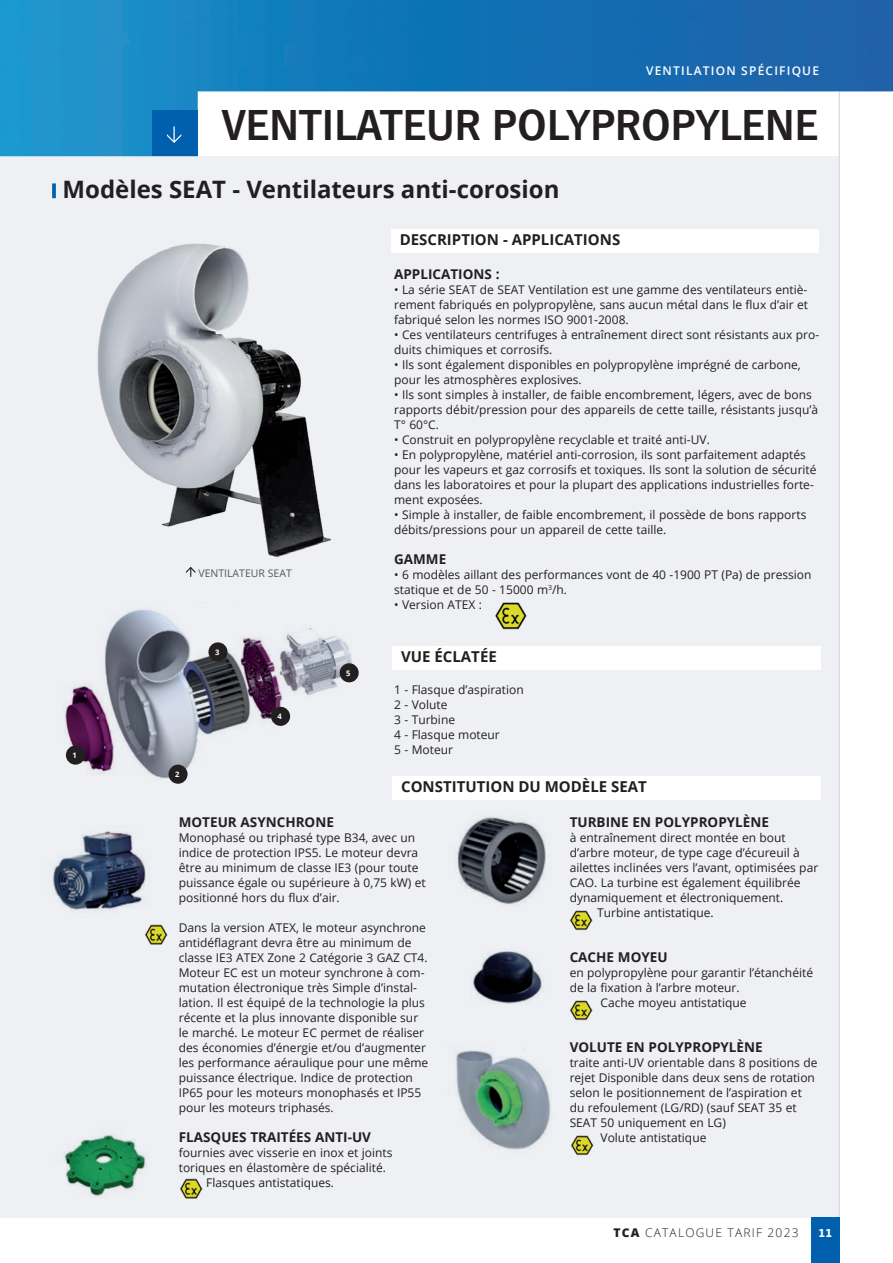
<style>
.page{position:relative;width:893px;height:1263px;background:#fff}
.page>*{position:absolute;margin:0;border:0;box-sizing:border-box;transform-origin:0 0}
.t1{font:700 45px "TV Nord EF";color:#231f20}
.t2{font:700 24px "Open Sans";color:#231f20}
.t3{font:700 15px "Open Sans";color:#231f20}
.t4{font:700 13.5px "Open Sans";color:#231f20}
.t5{font:12px/15px "Open Sans";color:#231f20}
.t6{font:300 12px "Open Sans";letter-spacing:.1em;color:#231f20}
.t7{font:600 12px "Open Sans";letter-spacing:.1em;color:#fff}
.t8{font:900 12px "TV Nord EF";color:#fff}
.t9{font:10.5px "Open Sans";color:#57585a}
.t10{font:700 7.5px "Open Sans";color:#fff}
.s1{font-weight:800}
</style>
<div class="page">
<div style="left:0;top:157px;width:839px;height:1061px;background:#eef0f4"></div>
<hr style="left:839px;top:0;width:1px;height:1263px;background:#d1d2d4">
<div style="left:811px;top:1218px;width:29px;height:45px;background:#0160ae"></div>
<img style="left:0;top:0;width:893px;height:156px">
<div style="left:152px;top:111px;width:46px;height:45px;background:#0160ae"></div>
<svg style="left:167px;top:126px;width:14px;height:17px"></svg>
<svg style="left:52px;top:183px;width:4px;height:15px"></svg>
<div style="left:391px;top:229px;width:428px;height:23px;background:#fff"></div>
<div style="left:393px;top:646px;width:428px;height:24px;background:#fff"></div>
<svg style="left:185px;top:570px;width:11px;height:6px"></svg>
<img style="left:97px;top:243px;width:235px;height:327px">
<img style="left:495px;top:602px;width:32px;height:28px">
<img style="left:65px;top:609px;width:289px;height:175px">
<div style="left:66px;top:745px;width:19px;height:20px;background:#231f20;border-radius:50%"></div>
<div style="left:168px;top:765px;width:20px;height:19px;background:#231f20;border-radius:50%"></div>
<div style="left:208px;top:642px;width:20px;height:19px;background:#231f20;border-radius:50%"></div>
<div style="left:271px;top:707px;width:19px;height:19px;background:#231f20;border-radius:50%"></div>
<div style="left:340px;top:663px;width:19px;height:19px;background:#231f20;border-radius:50%"></div>
<div style="left:393px;top:776px;width:428px;height:23px;background:#fff"></div>
<img style="left:472px;top:951px;width:70px;height:53px">
<img style="left:456px;top:1049px;width:95px;height:101px">
<img style="left:52px;top:831px;width:94px;height:80px">
<img style="left:64px;top:1134px;width:83px;height:63px">
<img style="left:457px;top:816px;width:89px;height:89px">
<img style="left:145px;top:924px;width:23px;height:21px">
<img style="left:180px;top:1178px;width:23px;height:21px">
<img style="left:570px;top:910px;width:23px;height:21px">
<img style="left:570px;top:1000px;width:23px;height:21px">
<img style="left:571px;top:1135px;width:23px;height:21px">
<p class="t7" style="left:646px;top:62px;width:175px">VENTILATION SPÉCIFIQUE</p>
<h1 class="t1" style="left:222px;top:100px;width:598px">VENTILATEUR POLYPROPYLENE</h1>
<h2 class="t2" style="left:63px;top:173px;width:498px">Modèles SEAT - Ventilateurs anti-corosion</h2>
<p class="t10" style="left:72px;top:750px;width:6px">1</p>
<p class="t9" style="left:198px;top:566px;width:95px">VENTILATEUR SEAT</p>
<p class="t10" style="left:215px;top:647px;width:6px">3</p>
<p class="t10" style="left:175px;top:769px;width:6px">2</p>
<p class="t10" style="left:278px;top:711px;width:6px">4</p>
<p class="t10" style="left:346px;top:668px;width:6px">5</p>
<p class="t3" style="left:400px;top:229px;width:222px">DESCRIPTION - APPLICATIONS</p>
<p class="t4" style="left:394px;top:265px;width:107px">APPLICATIONS :</p>
<p class="t5" style="left:394px;top:282px;width:415px;text-align:justify">• La série SEAT de SEAT Ventilation est une gamme des ventilateurs entiè&shy;rement fabriqués en polypropylène, sans aucun métal dans le flux d’air et fabriqué selon les normes ISO 9001-2008.</p>
<p class="t5" style="left:394px;top:327px;width:427px">• Ces ventilateurs centrifuges à entraînement direct sont résistants aux pro&shy;duits chimiques et corrosifs.</p>
<p class="t5" style="left:394px;top:357px;width:408px">• Ils sont également disponibles en polypropylène imprégné de carbone, pour les atmosphères explosives.</p>
<p class="t5" style="left:394px;top:387px;width:425px">• Ils sont simples à installer, de faible encombrement, légers, avec de bons rapports débit/pression pour des appareils de cette taille, résistants jusqu’à<br>T° 60°C.</p>
<p class="t5" style="left:394px;top:432px;width:317px">• Construit en polypropylène recyclable et traité anti-UV.</p>
<p class="t5" style="left:394px;top:447px;width:424px">• En polypropylène, matériel anti-corrosion, ils sont parfaitement adaptés pour les vapeurs et gaz corrosifs et toxiques. Ils sont la solution de sécurité dans les laboratoires et pour la plupart des applications industrielles forte&shy;ment exposées.</p>
<p class="t5" style="left:394px;top:507px;width:414px">• Simple à installer, de faible encombrement, il possède de bons rapports débits/pressions pour un appareil de cette taille.</p>
<p class="t4" style="left:394px;top:550px;width:54px">GAMME</p>
<p class="t5" style="left:394px;top:567px;width:419px">• 6 modèles aillant des performances vont de 40 -1900 PT (Pa) de pression statique et de 50 - 15000 m<sup>3</sup>/h.</p>
<p class="t5" style="left:394px;top:597px;width:89px">• Version ATEX :</p>
<p class="t3" style="left:401px;top:646px;width:97px">VUE ÉCLATÉE</p>
<p class="t5" style="left:394px;top:682px;width:131px">1 - Flasque d’aspiration<br>2 - Volute<br>3 - Turbine<br>4 - Flasque moteur<br>5 - Moteur</p>
<p class="t3" style="left:401px;top:776px;width:247px">CONSTITUTION DU MODÈLE SEAT</p>
<p class="t4" style="left:179px;top:812px;width:157px">MOTEUR ASYNCHRONE</p>
<p class="t5" style="left:179px;top:830px;width:249px">Monophasé ou triphasé type B34, avec un indice de protection IPS5. Le moteur devra être au minimum de classe IE3 (pour toute puissance égale ou supérieure à 0,75 kW) et positionné hors du flux d’air.</p>
<p class="t5" style="left:179px;top:920px;width:251px">Dans la version ATEX, le moteur asynchrone antidéflagrant devra être au minimum de classe IE3 ATEX Zone 2 Catégorie 3 GAZ CT4.<br>Moteur EC est un moteur synchrone à com&shy;mutation électronique très Simple d’instal&shy;lation. Il est équipé de la technologie la plus récente et la plus innovante disponible sur le marché. Le moteur EC permet de réaliser des économies d’énergie et/ou d’augmenter les performance aéraulique pour une même puissance électrique. Indice de protection IP65 pour les moteurs monophasés et IP55 pour les moteurs triphasés.</p>
<p class="t4" style="left:179px;top:1127px;width:194px">FLASQUES TRAITÉES ANTI-UV</p>
<p class="t5" style="left:179px;top:1145px;width:215px">fournies avec visserie en inox et joints</p>
<p class="t5" style="left:179px;top:1160px;width:209px">toriques en élastomère de spécialité.</p>
<p class="t5" style="left:206px;top:1175px;width:129px">Flasques antistatiques.</p>
<p class="t4" style="left:570px;top:812px;width:201px">TURBINE EN POLYPROPYLÈNE</p>
<p class="t5" style="left:570px;top:830px;width:218px">à entraînement direct montée en bout</p>
<p class="t5" style="left:570px;top:845px;width:232px">d’arbre moteur, de type cage d’écureuil à</p>
<p class="t5" style="left:570px;top:860px;width:250px">ailettes inclinées vers l’avant, optimisées par</p>
<p class="t5" style="left:570px;top:875px;width:232px">CAO. La turbine est également équilibrée</p>
<p class="t5" style="left:570px;top:890px;width:215px">dynamiquement et électroniquement.</p>
<p class="t5" style="left:597px;top:905px;width:118px">Turbine antistatique.</p>
<p class="t4" style="left:570px;top:948px;width:99px">CACHE MOYEU</p>
<p class="t5" style="left:570px;top:965px;width:245px">en polypropylène pour garantir l’étanchéité</p>
<p class="t5" style="left:570px;top:980px;width:172px">de la fixation à l’arbre moteur.</p>
<p class="t5" style="left:600px;top:995px;width:148px">Cache moyeu antistatique</p>
<p class="t4" style="left:570px;top:1038px;width:195px">VOLUTE EN POLYPROPYLÈNE</p>
<p class="t5" style="left:570px;top:1055px;width:249px">traite anti-UV orientable dans 8 positions de</p>
<p class="t5" style="left:570px;top:1070px;width:247px">rejet Disponible dans deux sens de rotation</p>
<p class="t5" style="left:570px;top:1085px;width:234px">selon le positionnement de l’aspiration et</p>
<p class="t5" style="left:570px;top:1100px;width:229px">du refoulement (LG/RD) (sauf SEAT 35 et</p>
<p class="t5" style="left:570px;top:1115px;width:158px">SEAT 50 uniquement en LG)</p>
<p class="t5" style="left:601px;top:1130px;width:107px">Volute antistatique</p>
<p class="t6" style="left:614px;top:1225px;width:187px"><span class="s1">TCA</span> CATALOGUE TARIF 2023</p>
<p class="t8" style="left:819px;top:1226px;width:15px">11</p>
</div>
